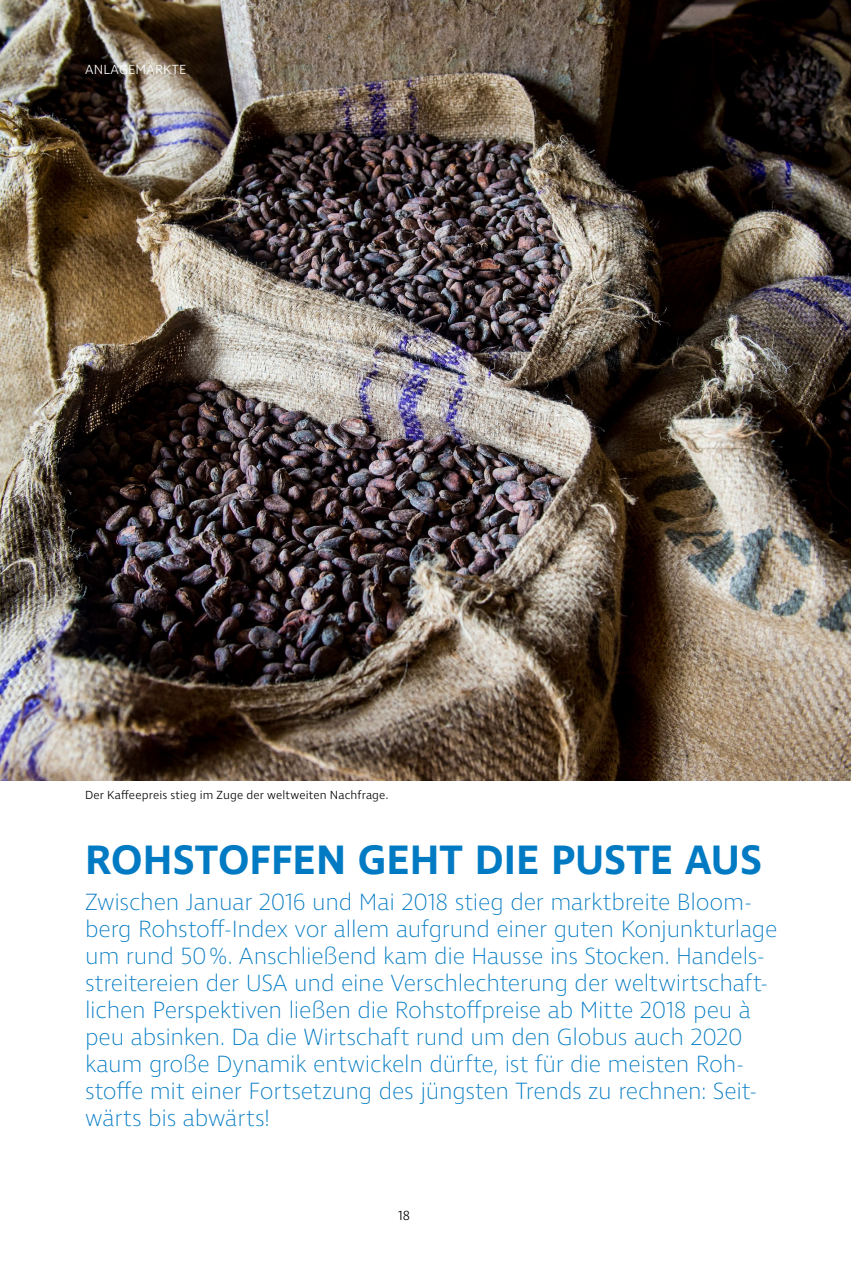
<style>
.page{position:relative;width:851px;height:1263px;background:#fff}
.page>*{position:absolute;margin:0;border:0;box-sizing:border-box;transform-origin:0 0}
.t1{font:600 42px "Ingra";color:#007ac3}
.t2{font:200 24px/27px "Ingra";letter-spacing:-.01em;color:#007ac3}
.t3{font:300 13.5px "Ingra";letter-spacing:.02em;color:#fff}
.t4{font:300 13.5px "Ingra";color:#000}
.t5{font:300 12px "Ingra";letter-spacing:.015em;color:#000}
</style>
<div class="page">
<img style="left:0;top:0;width:850px;height:780px">
<p class="t3" style="left:85px;top:61px;width:103px">ANLAGEMÄRKTE</p>
<p class="t5" style="left:85px;top:787px;width:304px">Der Kaffeepreis stieg im Zuge der weltweiten Nachfrage.</p>
<h1 class="t1" style="left:85px;top:834px;width:678px">ROHSTOFFEN GEHT DIE PUSTE AUS</h1>
<p class="t2" style="left:85px;top:889px;width:693px">Zwischen Januar 2016 und Mai 2018 stieg der marktbreite Bloom&shy;berg Rohstoff-Index vor allem aufgrund einer guten Konjunkturlage um rund 50%. Anschließend kam die Hausse ins Stocken. Handels&shy;streitereien der USA und eine Verschlechterung der weltwirtschaft&shy;lichen Perspektiven ließen die Rohstoffpreise ab Mitte 2018 peu à peu absinken. Da die Wirtschaft rund um den Globus auch 2020 kaum große Dynamik entwickeln dürfte, ist für die meisten Roh&shy;stoffe mit einer Fortsetzung des jüngsten Trends zu rechnen: Seit&shy;wärts bis abwärts!</p>
<p class="t4" style="left:398px;top:1207px;width:13px">18</p>
</div>
